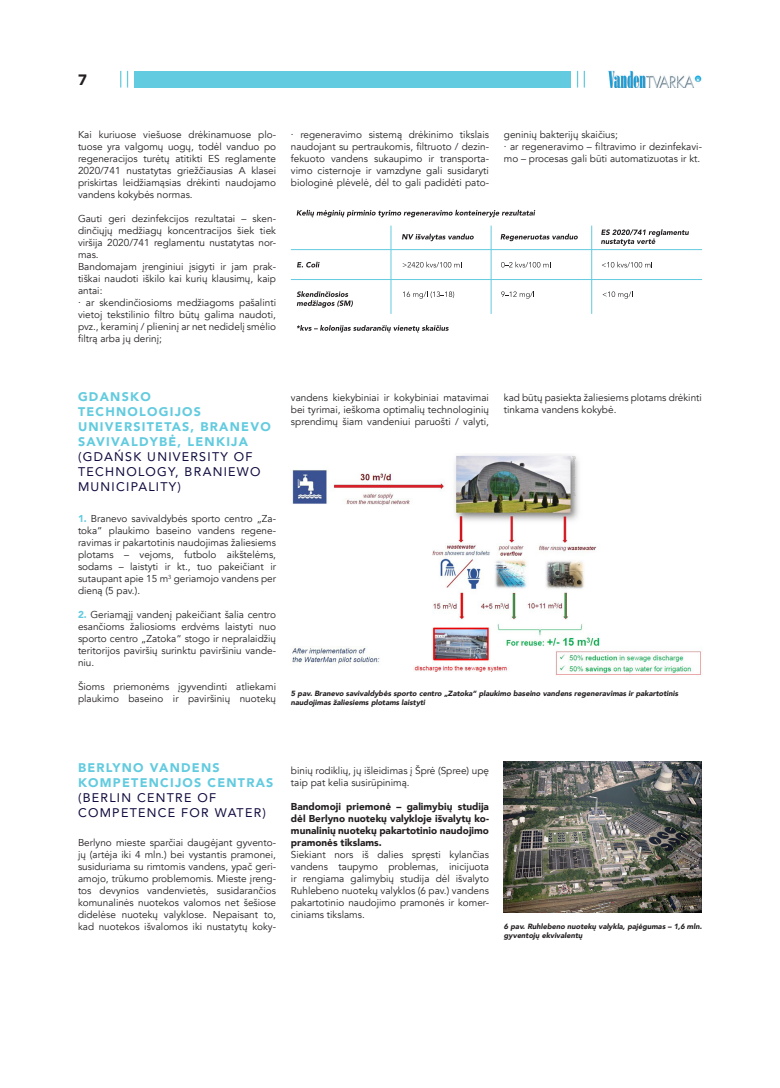
<style>
.page{position:relative;width:780px;height:1088px;background:#fff}
.page>*{position:absolute;margin:0;border:0;box-sizing:border-box;transform-origin:0 0}
.t1{font:900 15px "Avenir";color:#231f20}
.Antraste___juoda{font:900 12.5px/15px "Avenir";letter-spacing:.1em;color:#63cbdf}
.Bendras_tekstas{font:10px/12px "Avenir";color:#231f20;text-align:justify}
.t2{font:900 10px/12px "Avenir";color:#231f20;text-align:justify}
.Paveiksleliu_pavadinima{font:italic 900 7.5px/9px "Avenir";color:#231f20}
.s1{font-weight:400;color:#0f0a3d}
.s2{font-weight:900;color:#63cbdf}
</style>
<div class="page">
<div style="left:134px;top:71px;width:436px;height:17px;background:#63cbdf"></div>
<svg style="left:120px;top:71px;width:1px;height:17px"></svg>
<svg style="left:127px;top:71px;width:1px;height:17px"></svg>
<svg style="left:577px;top:71px;width:8px;height:17px"></svg>
<img style="left:608px;top:70px;width:94px;height:18px">
<img style="left:504px;top:762px;width:198px;height:150px">
<svg style="left:297px;top:325px;width:151px;height:7px"></svg>
<svg style="left:297px;top:210px;width:238px;height:7px"></svg>
<svg style="left:501px;top:262px;width:50px;height:5px"></svg>
<svg style="left:402px;top:262px;width:60px;height:5px"></svg>
<svg style="left:297px;top:262px;width:22px;height:5px"></svg>
<svg style="left:501px;top:291px;width:33px;height:8px"></svg>
<svg style="left:602px;top:262px;width:50px;height:5px"></svg>
<svg style="left:602px;top:291px;width:31px;height:8px"></svg>
<svg style="left:403px;top:291px;width:51px;height:8px"></svg>
<svg style="left:296px;top:291px;width:57px;height:17px"></svg>
<svg style="left:402px;top:234px;width:71px;height:7px"></svg>
<svg style="left:500px;top:234px;width:77px;height:7px"></svg>
<hr style="left:291px;top:249px;width:411px;height:1px;background:#63cbdf">
<hr style="left:291px;top:279px;width:411px;height:1px;background:#63cbdf">
<hr style="left:390px;top:226px;width:1px;height:88px;background:#63cbdf">
<hr style="left:491px;top:226px;width:1px;height:88px;background:#63cbdf">
<svg style="left:601px;top:229px;width:87px;height:17px"></svg>
<hr style="left:591px;top:226px;width:1px;height:88px;background:#63cbdf">
<img style="left:291px;top:454px;width:411px;height:222px">
<h1 class="t1" style="left:78px;top:67px;width:10px">7</h1>
<p class="Bendras_tekstas" style="left:78px;top:129px;width:199px">Kai kuriuose viešuose drėkinamuose plo&shy;tuose yra valgomų uogų, todėl vanduo po regeneracijos turėtų atitikti ES reglamente 2020/741 nustatytas griežčiausias A klasei priskirtas leidžiamąsias drėkinti naudojamo vandens kokybės normas.</p>
<p class="Bendras_tekstas" style="left:78px;top:213px;width:199px">Gauti geri dezinfekcijos rezultatai – sken&shy;dinčiųjų medžiagų koncentracijos šiek tiek viršija 2020/741 reglamentu nustatytas nor&shy;mas.</p>
<p class="Bendras_tekstas" style="left:78px;top:261px;width:199px">Bandomajam įrenginiui įsigyti ir jam prak&shy;tiškai naudoti iškilo kai kurių klausimų, kaip antai:</p>
<p class="Bendras_tekstas" style="left:78px;top:297px;width:199px">. ar skendinčiosioms medžiagoms pašalinti vietoj tekstilinio filtro būtų galima naudoti, pvz., keraminį / plieninį ar net nedidelį smėlio filtrą arba jų derinį;</p>
<p class="Bendras_tekstas" style="left:291px;top:129px;width:199px">. regeneravimo sistemą drėkinimo tikslais naudojant su pertraukomis, filtruoto / dezin&shy;fekuoto vandens sukaupimo ir transporta&shy;vimo cisternoje ir vamzdyne gali susidaryti biologinė plėvelė, dėl to gali padidėti pato-</p>
<p class="Bendras_tekstas" style="left:504px;top:129px;width:115px">geninių bakterijų skaičius;</p>
<p class="Bendras_tekstas" style="left:504px;top:141px;width:199px">. ar regeneravimo – filtravimo ir dezinfekavi&shy;mo – procesas gali būti automatizuotas ir kt.</p>
<p class="Antraste___juoda" style="left:78px;top:389px;width:194px">GDANSKO<br>TECHNOLOGIJOS<br>UNIVERSITETAS, BRANEVO<br>SAVIVALDYBĖ, LENKIJA <span class="s1">(GDAŃSK UNIVERSITY OF<br>TECHNOLOGY, BRANIEWO<br>MUNICIPALITY)</span></p>
<p class="Bendras_tekstas" style="left:78px;top:513px;width:199px"><span class="s2">1.</span> Branevo savivaldybės sporto centro „Za&shy;toka“ plaukimo baseino vandens regene&shy;ravimas ir pakartotinis naudojimas žaliesiems plotams – vejoms, futbolo aikštelėms, sodams – laistyti ir kt., tuo pakeičiant ir sutaupant apie 15 m<sup>3</sup> geriamojo vandens per dieną (5 pav.).</p>
<p class="Bendras_tekstas" style="left:78px;top:609px;width:199px"><span class="s2">2.</span> Geriamąjį vandenį pakeičiant šalia centro esančioms žaliosioms erdvėms laistyti nuo sporto centro „Zatoka“ stogo ir nepralaidžių teritorijos paviršių surinktu paviršiniu vande&shy;niu.</p>
<p class="Bendras_tekstas" style="left:78px;top:681px;width:199px">Šioms priemonėms įgyvendinti atliekami plaukimo baseino ir paviršinių nuotekų</p>
<p class="Bendras_tekstas" style="left:291px;top:392px;width:199px">vandens kiekybiniai ir kokybiniai matavimai bei tyrimai, ieškoma optimalių technologinių sprendimų šiam vandeniui paruošti / valyti,</p>
<p class="Bendras_tekstas" style="left:504px;top:392px;width:199px">kad būtų pasiekta žaliesiems plotams drėkinti tinkama vandens kokybė.</p>
<p class="Paveiksleliu_pavadinima" style="left:291px;top:689px;width:389px">5 pav. Branevo savivaldybės sporto centro „Zatoka“ plaukimo baseino vandens regeneravimas ir pakartotinis naudojimas žaliesiems plotams laistyti</p>
<p class="Antraste___juoda" style="left:78px;top:759px;width:197px">BERLYNO VANDENS<br>KOMPETENCIJOS CENTRAS <span class="s1">(BERLIN CENTRE OF<br>COMPETENCE FOR WATER)</span></p>
<p class="Bendras_tekstas" style="left:78px;top:837px;width:199px">Berlyno mieste sparčiai daugėjant gyvento&shy;jų (artėja iki 4 mln.) bei vystantis pramonei, susiduriama su rimtomis vandens, ypač geri&shy;amojo, trūkumo problemomis. Mieste įreng&shy;tos devynios vandenvietės, susidarančios komunalinės nuotekos valomos net šešiose didelėse nuotekų valyklose. Nepaisant to, kad nuotekos išvalomos iki nustatytų koky-</p>
<p class="Bendras_tekstas" style="left:291px;top:765px;width:199px">binių rodiklių, jų išleidimas į Šprė (Spree) upę taip pat kelia susirūpinimą.</p>
<p class="t2" style="left:291px;top:800px;width:199px">Bandomoji priemonė – galimybių studija dėl Berlyno nuotekų valykloje išvalytų ko&shy;munalinių nuotekų pakartotinio naudojimo pramonės tikslams.</p>
<p class="Bendras_tekstas" style="left:291px;top:849px;width:199px">Siekiant nors iš dalies spręsti kylančias vandens taupymo problemas, inicijuota ir rengiama galimybių studija dėl išvalyto Ruhlebeno nuotekų valyklos (6 pav.) vandens pakartotinio naudojimo pramonės ir komer&shy;ciniams tikslams.</p>
<p class="Paveiksleliu_pavadinima" style="left:504px;top:921px;width:199px">6 pav. Ruhlebeno nuotekų valykla, pajėgumas – 1,6 mln. gyventojų ekvivalentų</p>
</div>
